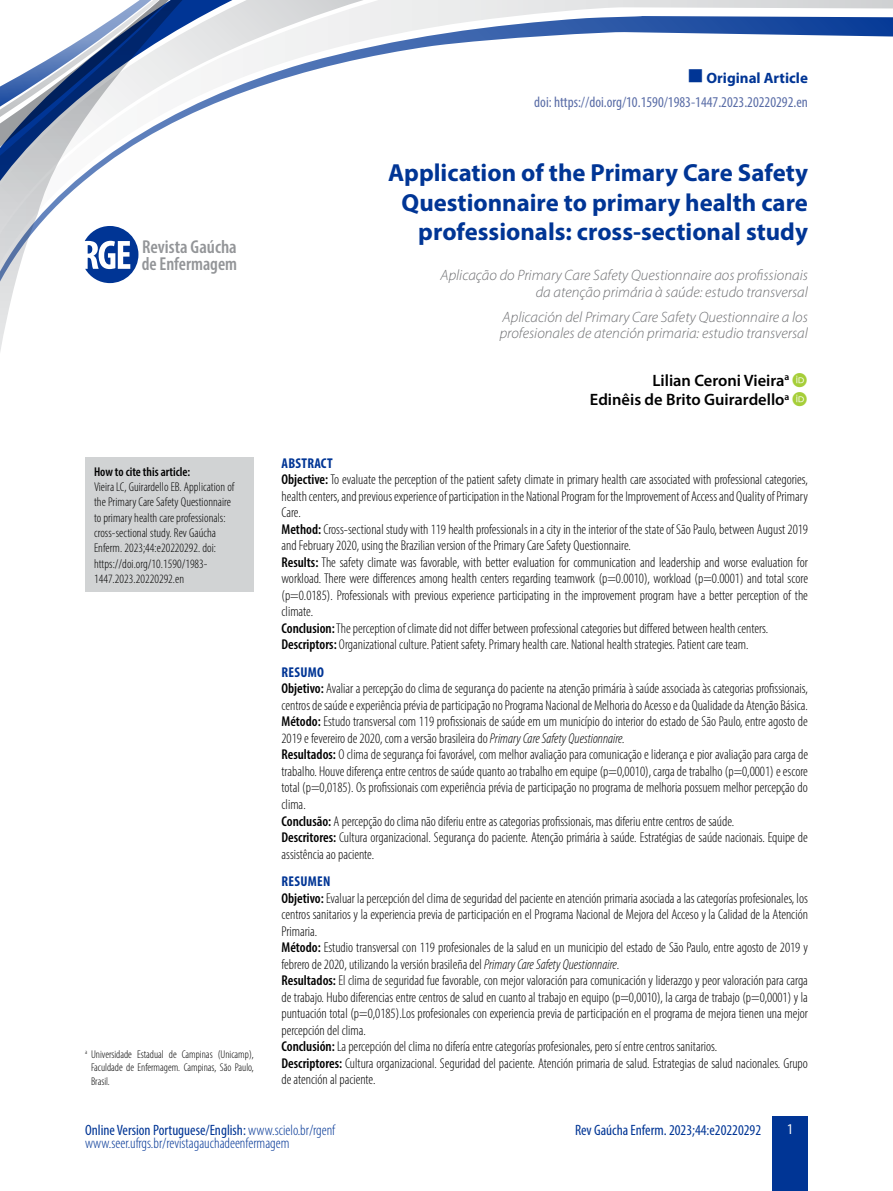
<style>
.page{position:relative;width:893px;height:1191px;background:#fff}
.page>*{position:absolute;margin:0;border:0;box-sizing:border-box;transform-origin:0 0}
.t1{font:700 24.75px/29.7px "Myriad Pro";color:#003595;text-align:right}
.t2{font:600 condensed 18.75px/16.6px "Myriad Pro";color:#939598}
.t3{font:600 16.5px/19.5px "Myriad Pro";color:#000;text-align:right}
.t4{font:italic 300 15px/16.5px "Myriad Pro";color:#6d6e71;text-align:right}
.t5{font:condensed 15px "Myriad Pro";color:#003595}
.t6{font:condensed 15px "Myriad Pro";color:#5a6da7}
.t7{font:300 condensed 15px "Myriad Pro";color:#003595}
.t8{font:700 15px "Myriad Pro";color:#003595}
.t9{font:condensed 15px "Myriad Pro";color:#fff}
.t10{font:300 condensed 14.25px/16.5px "Myriad Pro";color:#000}
.t11{font:300 condensed 12.75px/15.3px "Myriad Pro";letter-spacing:.005em;color:#000}
.t12{font:600 condensed 12.75px "Myriad Pro";color:#000}
.t13{font:300 condensed 11.25px/13.5px "Myriad Pro";color:#000;text-align:justify}
.s1{font-weight:700;color:#003595}
.s2{font-weight:600}
.s3{font-style:italic}
.s4{font-weight:300}
</style>
<div class="page">
<svg style="left:202px;top:0;width:691px;height:109px"></svg>
<svg style="left:0;top:0;width:202px;height:352px"></svg>
<div style="left:772px;top:1116px;width:36px;height:75px;background:#003595"></div>
<svg style="left:85px;top:226px;width:53px;height:57px"></svg>
<div style="left:85px;top:457px;width:169px;height:135px;background:#d1d3d4"></div>
<svg style="left:689px;top:69px;width:13px;height:14px"></svg>
<p class="t8" style="left:706px;top:68px;width:103px">Original Article</p>
<h2 class="t2" style="left:142px;top:238px;width:97px">Revista Gaúcha de Enfermagem</h2>
<p class="t12" style="left:94px;top:463px;width:98px">How to cite this article:</p>
<p class="t11" style="left:94px;top:479px;width:142px">Vieira LC, Guirardello EB. Application of the Primary Care Safety Questionnaire to primary health care professionals: cross-sectional study. Rev Gaúcha Enferm. 2023;44:e20220292. doi: https://doi.org/10.1590/1983- 1447.2023.20220292.en</p>
<p class="t13" style="left:91px;top:1047px;width:164px;text-indent:-6px"><sup>a</sup> Universidade Estadual de Campinas (Unicamp), Faculdade de Enfermagem. Campinas, São Paulo, Brasil.</p>
<p class="t6" style="left:534px;top:93px;width:275px">doi: https://doi.org/10.1590/1983-1447.2023.20220292.en</p>
<h1 class="t1" style="left:388px;top:157px;width:421px">Application of the Primary Care Safety<br>Questionnaire to primary health care professionals: cross-sectional study</h1>
<p class="t4" style="left:440px;top:267px;width:369px">Aplicação do Primary Care Safety Questionnaire aos profissionais da atenção primária à saúde: estudo transversal</p>
<p class="t4" style="left:500px;top:308px;width:310px;text-align:left">Aplicación del Primary Care Safety Questionnaire a los profesionales de atención primaria: estudio transversal</p>
<p class="t3" style="left:590px;top:370px;width:201px">Lilian Ceroni Vieira<sup>a<br></sup>Edinêis de Brito Guirardello<sup>a</sup></p>
<p class="t10" style="left:281px;top:454px;width:528px"><span class="s1">ABSTRACT<br></span><span class="s2">Objective:</span> To evaluate the perception of the patient safety climate in primary health care associated with professional categories, health centers, and previous experience of participation in the National Program for the Improvement of Access and Quality of Primary Care.<br><span class="s2">Method:</span> Cross-sectional study with 119 health professionals in a city in the interior of the state of São Paulo, between August 2019 and February 2020, using the Brazilian version of the Primary Care Safety Questionnaire.<br><span class="s2">Results:</span> The safety climate was favorable, with better evaluation for communication and leadership and worse evaluation for workload. There were differences among health centers regarding teamwork (p=0.0010), workload (p=0.0001) and total score (p=0.0185). Professionals with previous experience participating in the improvement program have a better perception of the climate.<br><span class="s2">Conclusion:</span> The perception of climate did not differ between professional categories but differed between health centers.<br><span class="s2">Descriptors:</span> Organizational culture. Patient safety. Primary health care. National health strategies. Patient care team.</p>
<p class="t10" style="left:281px;top:664px;width:528px"><span class="s1">RESUMO<br></span><span class="s2">Objetivo:</span> Avaliar a percepção do clima de segurança do paciente na atenção primária à saúde associada às categorias profissionais, centros de saúde e experiência prévia de participação no Programa Nacional de Melhoria do Acesso e da Qualidade da Atenção Básica.<br><span class="s2">Método:</span> Estudo transversal com 119 profissionais de saúde em um município do interior do estado de São Paulo, entre agosto de 2019 e fevereiro de 2020, com a versão brasileira do <span class="s3">Primary Care Safety Questionnaire.<br></span><span class="s2">Resultados:</span> O clima de segurança foi favorável, com melhor avaliação para comunicação e liderança e pior avaliação para carga de trabalho. Houve diferença entre centros de saúde quanto ao trabalho em equipe (p=0,0010), carga de trabalho (p=0,0001) e escore total (p=0,0185). Os profissionais com experiência prévia de participação no programa de melhoria possuem melhor percepção do clima.<br><span class="s2">Conclusão:</span> A percepção do clima não diferiu entre as categorias profissionais, mas diferiu entre centros de saúde.<br><span class="s2">Descritores:</span> Cultura organizacional. Segurança do paciente. Atenção primária à saúde. Estratégias de saúde nacionais. Equipe de assistência ao paciente.</p>
<p class="t10" style="left:281px;top:873px;width:528px"><span class="s1">RESUMEN<br></span><span class="s2">Objetivo:</span> Evaluar la percepción del clima de seguridad del paciente en atención primaria asociada a las categorías profesionales, los centros sanitarios y la experiencia previa de participación en el Programa Nacional de Mejora del Acceso y la Calidad de la Atención Primaria.<br><span class="s2">Método:</span> Estudio transversal con 119 profesionales de la salud en un municipio del estado de São Paulo, entre agosto de 2019 y febrero de 2020, utilizando la versión brasileña del <span class="s3">Primary Care Safety Questionnaire</span>.<br><span class="s2">Resultados:</span> El clima de seguridad fue favorable, con mejor valoración para comunicación y liderazgo y peor valoración para carga de trabajo. Hubo diferencias entre centros de salud en cuanto al trabajo en equipo (p=0,0010), la carga de trabajo (p=0,0001) y la puntuación total (p=0,0185).Los profesionales con experiencia previa de participación en el programa de mejora tienen una mejor percepción del clima.<br><span class="s2">Conclusión:</span> La percepción del clima no difería entre categorías profesionales, pero sí entre centros sanitarios.<br><span class="s2">Descriptores:</span> Cultura organizacional. Seguridad del paciente. Atención primaria de salud. Estrategias de salud nacionales. Grupo de atención al paciente.</p>
<p class="t5" style="left:85px;top:1121px;width:252px">Online Version Portuguese/English: <span class="s4">www.scielo.br/rgenf</span></p>
<p class="t7" style="left:85px;top:1134px;width:206px">www.seer.ufrgs.br/revistagauchadeenfermagem</p>
<p class="t5" style="left:575px;top:1121px;width:188px">Rev Gaúcha Enferm. 2023;44:e20220292</p>
<p class="t9" style="left:787px;top:1120px;width:7px">1</p>
</div>
